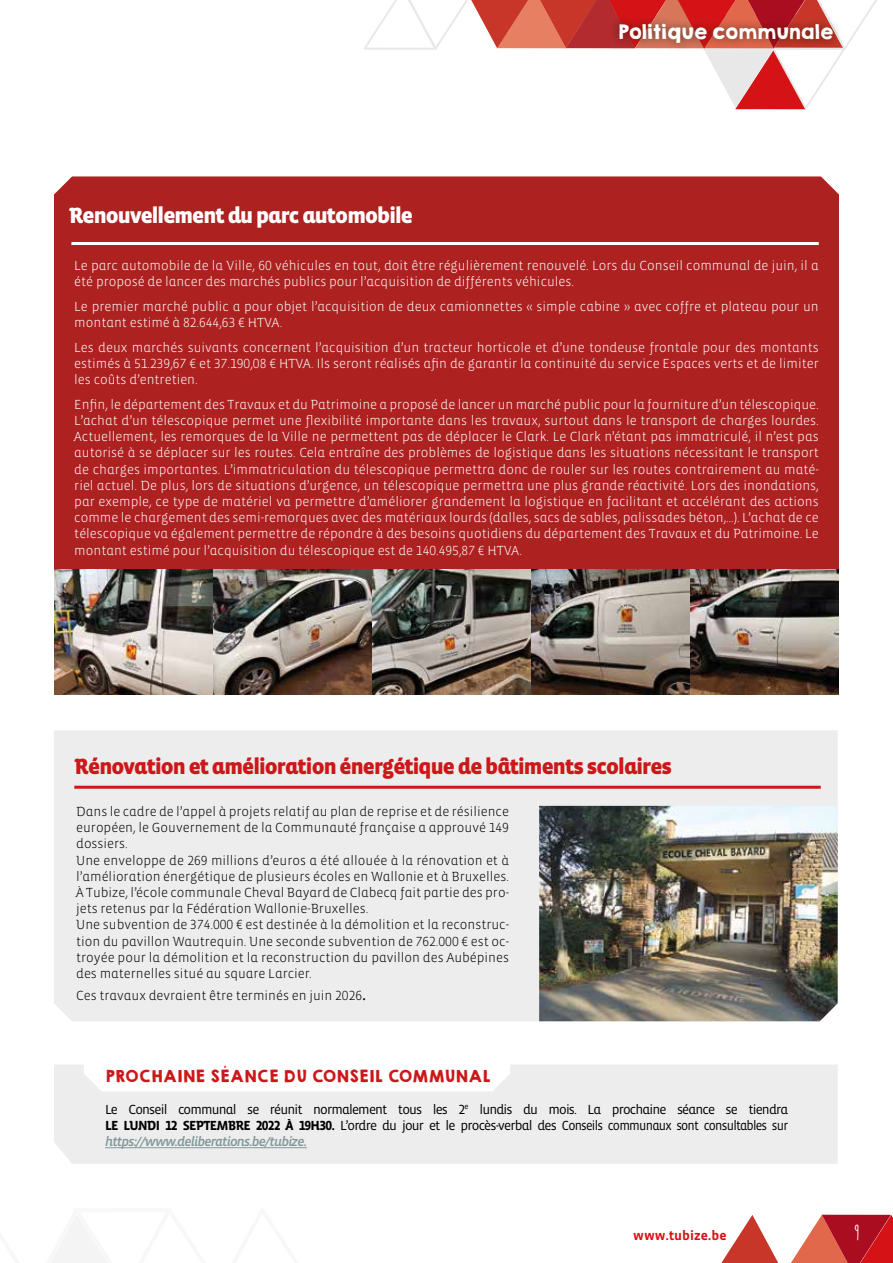
<style>
.page{position:relative;width:893px;height:1263px;background:#fff}
.page>*{position:absolute;margin:0;border:0;box-sizing:border-box;transform-origin:0 0}
.t1{font:900 22.5px "Vista Sans Alt";letter-spacing:-.04em;color:#cd1719}
.t2{font:900 22.5px "Vista Sans Alt";letter-spacing:-.04em;color:#fff}
.t3{font:700 19.5px "Amatic";color:#fff}
.t4{font:18px "KGHAPPY Solid";letter-spacing:-.05em;color:#fff}
.t5{font:15px "KGHAPPY Solid";color:#cd1719}
.t6{font:300 13.5px/16.2px "Vista Sans Alt";color:#fff}
.t7{font:300 13.5px/16.2px "Vista Sans Alt";color:#000}
.t8{font:13.5px/16.2px "Vista Sans Alt";letter-spacing:-.06em;color:#000}
.t9{font:13.5px "Vista Sans Alt Med Ita";letter-spacing:-.06em;color:#839999}
.t10{font:700 13.5px "Vista Sans Alt";color:#d51317}
.s1{font-family:"Minion Pro";font-weight:400;font-size:18px}
.s2{font-weight:700}
</style>
<div class="page">
<div style="left:54px;top:1065px;width:784px;height:99px;background:#ededed"></div>
<svg style="left:84px;top:1065px;width:426px;height:26px"></svg>
<div style="left:54px;top:176px;width:785px;height:393px;background:#ad2221"></div>
<hr style="left:105px;top:1147px;width:202px;height:1px;background:#839999">
<hr style="left:71px;top:242px;width:748px;height:3px;background:#fff">
<img style="left:54px;top:569px;width:785px;height:125px">
<div style="left:54px;top:730px;width:784px;height:291px;background:#ededed"></div>
<img style="left:539px;top:806px;width:299px;height:215px">
<hr style="left:74px;top:786px;width:747px;height:3px;background:#cd1719">
<svg style="left:364px;top:0;width:513px;height:110px"></svg>
<img style="left:774px;top:48px;width:68px;height:4px">
<img style="left:825px;top:15px;width:17px;height:32px">
<img style="left:703px;top:48px;width:71px;height:4px">
<img style="left:617px;top:15px;width:40px;height:33px">
<img style="left:686px;top:15px;width:40px;height:34px">
<img style="left:756px;top:15px;width:39px;height:33px">
<svg style="left:721px;top:1215px;width:57px;height:48px"></svg>
<svg style="left:234px;top:1210px;width:63px;height:53px"></svg>
<svg style="left:48px;top:1210px;width:154px;height:53px"></svg>
<svg style="left:791px;top:1215px;width:102px;height:48px"></svg>
<h1 class="t2" style="left:69px;top:204px;width:346px">Renouvellement du parc automobile</h1>
<h3 class="t4" style="left:618px;top:18px;width:217px">Politique communale</h3>
<p class="t6" style="left:74px;top:258px;width:746px">Le parc automobile de la Ville, 60 véhicules en tout, doit être régulièrement renouvelé. Lors du Conseil communal de juin, il a été proposé de lancer des marchés publics pour l’acquisition de différents véhicules.</p>
<p class="t6" style="left:74px;top:298px;width:746px">Le premier marché public a pour objet l’acquisition de deux camionnettes « simple cabine » avec coffre et plateau pour un montant estimé à 82.644,63 € HTVA.</p>
<p class="t6" style="left:74px;top:339px;width:746px;text-align:justify">Les deux marchés suivants concernent l’acquisition d’un tracteur horticole et d’une tondeuse frontale pour des montants estimés à 51.239,67 € et 37.190,08 € HTVA. Ils seront réalisés afin de garantir la continuité du service Espaces verts et de limiter les coûts d’entretien.</p>
<p class="t6" style="left:74px;top:396px;width:746px;text-align:justify">Enfin, le département des Travaux et du Patrimoine a proposé de lancer un marché public pour la fourniture d’un télescopique.<br>L’achat d’un télescopique permet une flexibilité importante dans les travaux, surtout dans le transport de charges lourdes.<br>Actuellement, les remorques de la Ville ne permettent pas de déplacer le Clark. Le Clark n’étant pas immatriculé, il n’est pas autorisé à se déplacer sur les routes. Cela entraîne des problèmes de logistique dans les situations nécessitant le transport de charges importantes. L’immatriculation du télescopique permettra donc de rouler sur les routes contrairement au maté&shy;riel actuel. De plus, lors de situations d’urgence, un télescopique permettra une plus grande réactivité. Lors des inondations, par exemple, ce type de matériel va permettre d’améliorer grandement la logistique en facilitant et accélérant des actions comme le chargement des semi-remorques avec des matériaux lourds (dalles, sacs de sables, palissades béton,…). L’achat de ce télescopique va également permettre de répondre à des besoins quotidiens du département des Travaux et du Patrimoine. Le montant estimé pour l’acquisition du télescopique est de 140.495,87 € HTVA.</p>
<h1 class="t1" style="left:74px;top:755px;width:599px">Rénovation et amélioration énergétique de bâtiments scolaires</h1>
<p class="t7" style="left:76px;top:803px;width:434px">Dans le cadre de l’appel à projets relatif au plan de reprise et de résilience européen, le Gouvernement de la Communauté française a approuvé 149 dossiers.<br>Une enveloppe de 269 millions d’euros a été allouée à la rénovation et à l’amélioration énergétique de plusieurs écoles en Wallonie et à Bruxelles.<br>À Tubize, l’école communale Cheval Bayard de Clabecq fait partie des pro&shy;jets retenus par la Fédération Wallonie-Bruxelles.<br>Une subvention de 374.000 € est destinée à la démolition et la reconstruc&shy;tion du pavillon Wautrequin. Une seconde subvention de 762.000 € est oc&shy;troyée pour la démolition et la reconstruction du pavillon des Aubépines des maternelles situé au square Larcier.</p>
<p class="t7" style="left:76px;top:987px;width:292px">Ces travaux devraient être terminés en juin 2026<span class="s1">.</span></p>
<p class="t5" style="left:105px;top:1064px;width:387px">PROCHAINE SÉANCE DU CONSEIL COMMUNAL</p>
<p class="t8" style="left:105px;top:1101px;width:685px">Le Conseil communal se réunit normalement tous les 2<sup>e</sup> lundis du mois. La prochaine séance se tiendra<br><span class="s2">LE LUNDI 12 SEPTEMBRE 2022 À 19H30.</span> L’ordre du jour et le procès-verbal des Conseils communaux sont consultables sur</p>
<p class="t9" style="left:105px;top:1134px;width:203px">https://www.deliberations.be/tubize.</p>
<p class="t10" style="left:633px;top:1228px;width:95px">www.tubize.be</p>
<h2 class="t3" style="left:854px;top:1219px;width:7px">9</h2>
</div>
